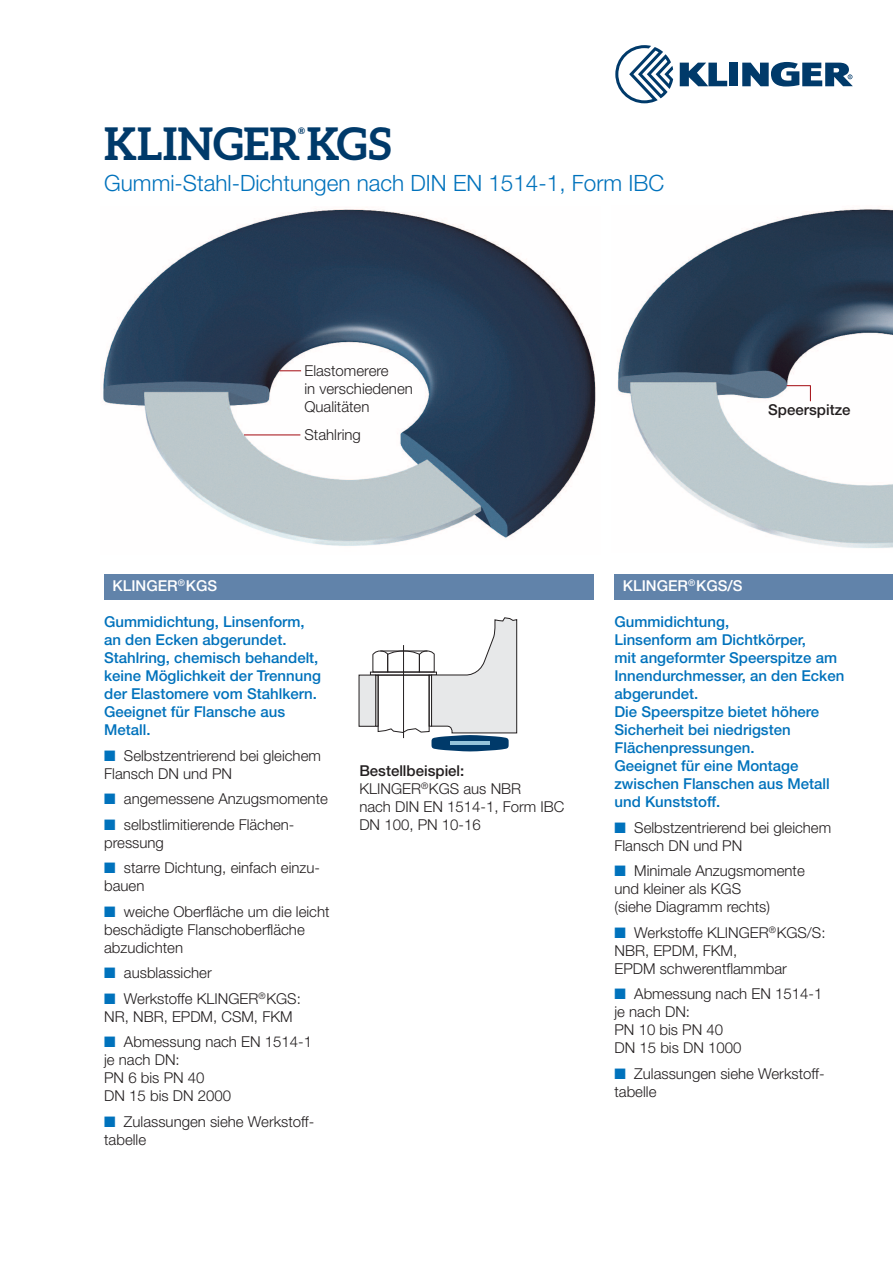
<style>
.page{position:relative;width:893px;height:1263px;background:#fff}
.page>*{position:absolute;margin:0;border:0;box-sizing:border-box;transform-origin:0 0}
.t1{font:700 45px "Aleo";color:#003a6a}
.t2{font:300 22.5px "Helvetica Neue LT Pro";color:#0072bc}
.t3{font:300 15px/18px "Helvetica Neue LT Pro";color:#231f20}
.t4{font:500 15px/18px "Helvetica Neue LT Pro";color:#0072bc}
.t5{font:500 15px "Helvetica Neue LT Pro";color:#fff}
.t6{font:500 15px "Helvetica Neue LT Pro";color:#231f20}
.t7{font:700 9px "Aleo";color:#003a6a}
.s1{color:#0072bc}
.s2{font-weight:500}
</style>
<div class="page">
<div style="left:729px;top:63px;width:9px;height:23px;background:#003a6a"></div>
<svg style="left:680px;top:63px;width:47px;height:23px"></svg>
<svg style="left:742px;top:62px;width:111px;height:24px"></svg>
<svg style="left:615px;top:45px;width:58px;height:58px"></svg>
<img style="left:617px;top:209px;width:276px;height:339px">
<img style="left:102px;top:209px;width:494px;height:337px">
<div style="left:370px;top:672px;width:67px;height:3px;border:1px solid #231f20"></div>
<div style="left:359px;top:675px;width:17px;height:51px;background:#e7e8e9"></div>
<svg style="left:373px;top:618px;width:144px;height:133px"></svg>
<hr style="left:450px;top:742px;width:40px;height:3px;background:#94c3da">
<svg style="left:280px;top:371px;width:21px;height:1px"></svg>
<hr style="left:244px;top:435px;width:56px;height:1px;background:#a30910">
<div style="left:104px;top:574px;width:489px;height:26px;background:#6183aa"></div>
<div style="left:615px;top:574px;width:278px;height:26px;background:#6183aa"></div>
<svg style="left:787px;top:385px;width:24px;height:16px"></svg>
<h1 class="t1" style="left:104px;top:118px;width:289px">KLINGERKGS</h1>
<p class="t7" style="left:298px;top:126px;width:8px">®</p>
<h2 class="t2" style="left:104px;top:175px;width:562px">Gummi-Stahl-Dichtungen nach DIN EN 1514-1, Form IBC</h2>
<p class="t3" style="left:304px;top:363px;width:110px">Elastomerere<br>in verschiedenen<br>Qualitäten</p>
<p class="t3" style="left:305px;top:427px;width:58px">Stahlring</p>
<p class="t6" style="left:768px;top:404px;width:84px">Speerspitze</p>
<p class="t5" style="left:113px;top:580px;width:106px">KLINGER<sup>®</sup>KGS</p>
<p class="t4" style="left:104px;top:614px;width:218px">Gummidichtung, Linsenform, an den Ecken abgerundet.<br>Stahlring, chemisch behandelt, keine Möglichkeit der Trennung der Elastomere vom Stahlkern.<br>Geeignet für Flansche aus<br>Metall.</p>
<p class="t3" style="left:104px;top:748px;width:218px"><span class="s1">■</span> Selbstzentrierend bei gleichem<br>Flansch DN und PN</p>
<p class="t3" style="left:104px;top:791px;width:225px"><span class="s1">■</span> angemessene Anzugsmomente</p>
<p class="t3" style="left:104px;top:817px;width:192px"><span class="s1">■</span> selbstlimitierende Flächen&shy;pressung</p>
<p class="t3" style="left:104px;top:860px;width:217px"><span class="s1">■</span> starre Dichtung, einfach einzu&shy;bauen</p>
<p class="t3" style="left:104px;top:904px;width:227px"><span class="s1">■</span> weiche Oberfläche um die leicht beschädigte Flanschoberfläche abzudichten</p>
<p class="t3" style="left:104px;top:965px;width:109px"><span class="s1">■</span> ausblassicher</p>
<p class="t3" style="left:104px;top:991px;width:198px"><span class="s1">■</span> Werkstoffe KLINGER<sup>®</sup>KGS:<br>NR, NBR, EPDM, CSM, FKM</p>
<p class="t3" style="left:104px;top:1034px;width:209px"><span class="s1">■</span> Abmessung nach EN 1514-1 je nach DN:<br>PN 6 bis PN 40<br>DN 15 bis DN 2000</p>
<p class="t3" style="left:104px;top:1114px;width:212px"><span class="s1">■</span> Zulassungen siehe Werkstoff&shy;tabelle</p>
<p class="t3" style="left:359px;top:763px;width:207px"><span class="s2">Bestellbeispiel:<br></span>KLINGER<sup>®</sup>KGS aus NBR<br>nach DIN EN 1514-1, Form IBC<br>DN 100, PN 10-16</p>
<p class="t5" style="left:623px;top:580px;width:121px">KLINGER<sup>®</sup>KGS/S</p>
<p class="t4" style="left:614px;top:614px;width:231px">Gummidichtung,<br>Linsenform am Dichtkörper,<br>mit angeformter Speerspitze am<br>Innendurchmesser, an den Ecken abgerundet.<br>Die Speerspitze bietet höhere<br>Sicherheit bei niedrigsten<br>Flächenpressungen.<br>Geeignet für eine Montage zwischen Flanschen aus Metall und Kunststoff.</p>
<p class="t3" style="left:614px;top:820px;width:218px"><span class="s1">■</span> Selbstzentrierend bei gleichem<br>Flansch DN und PN</p>
<p class="t3" style="left:614px;top:863px;width:192px"><span class="s1">■</span> Minimale Anzugsmomente und kleiner als KGS<br>(siehe Diagramm rechts)</p>
<p class="t3" style="left:614px;top:925px;width:213px"><span class="s1">■</span> Werkstoffe KLINGER<sup>®</sup>KGS/S:<br>NBR, EPDM, FKM,<br>EPDM schwerentflammbar</p>
<p class="t3" style="left:614px;top:986px;width:209px"><span class="s1">■</span> Abmessung nach EN 1514-1 je nach DN:<br>PN 10 bis PN 40<br>DN 15 bis DN 1000</p>
<p class="t3" style="left:614px;top:1066px;width:212px"><span class="s1">■</span> Zulassungen siehe Werkstoff&shy;tabelle</p>
</div>
